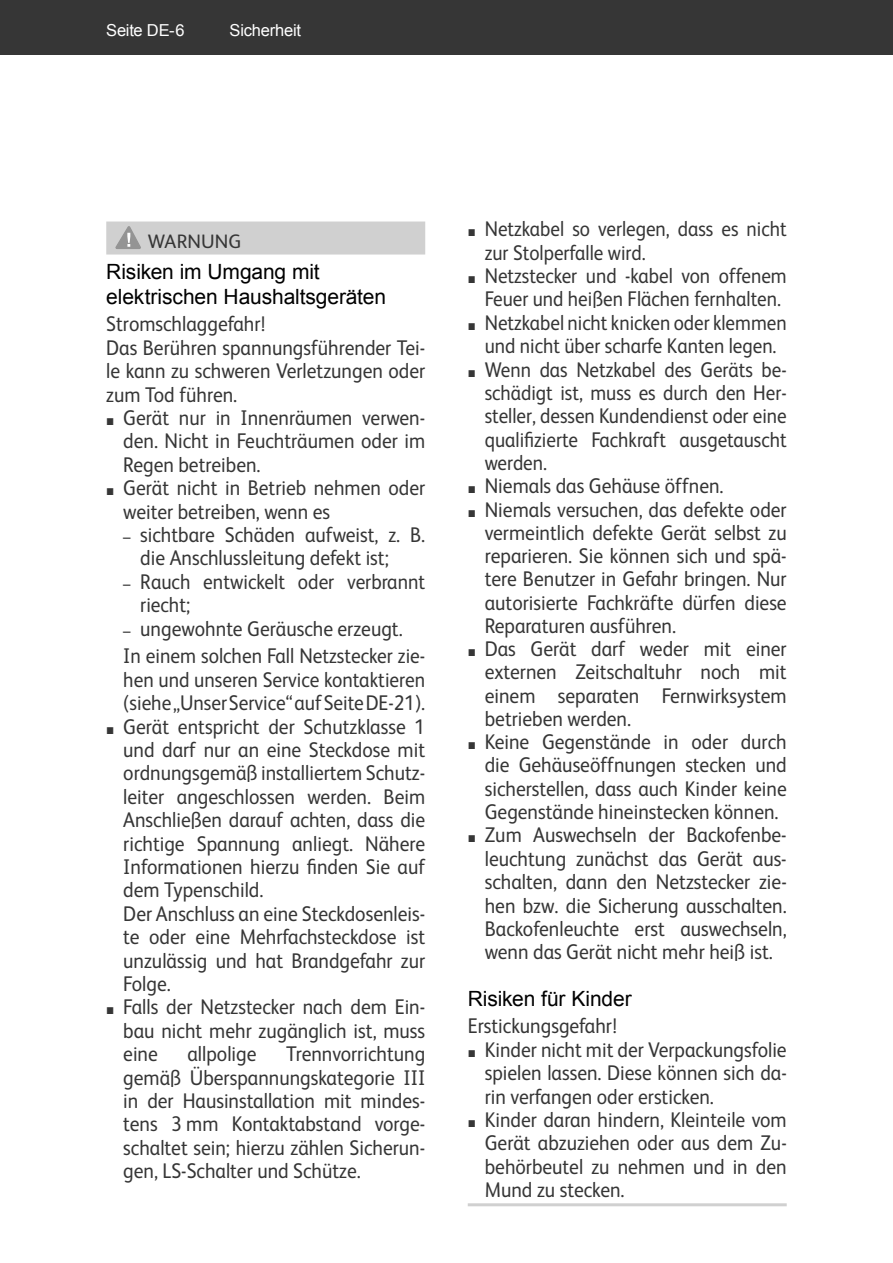
<style>
.page{position:relative;width:893px;height:1263px;background:#fff}
.page>*{position:absolute;margin:0;border:0;box-sizing:border-box;transform-origin:0 0}
.t1{font:21.3px/23.4px "FS Albert";color:#363636;text-align:justify;scale:.92 1}
.t2{font:21.3px/23.4px "FS Albert";color:#363636;text-align:center;scale:.9 1}
.t3{font:21.3px/23.4px "FS Albert";color:#363636;scale:.91 1}
.t4{font:21px/25.2px "Arial";letter-spacing:-.005em;color:#000}
.t5{font:19.5px "FS Albert";letter-spacing:.005em;color:#363636}
.t6{font:16.5px "Arial";letter-spacing:-.015em;color:#fff}
.s1{font-family:"Arial";font-size:14.7px}
</style>
<div class="page">
<div style="left:0;top:0;width:893px;height:54px;background:#363636"></div>
<div style="left:106px;top:222px;width:319px;height:33px;background:#d0d0d0"></div>
<svg style="left:116px;top:226px;width:25px;height:23px"></svg>
<hr style="left:468px;top:1203px;width:319px;height:3px;background:#d0d0d0">
<p class="t6" style="left:106px;top:22px;width:80px">Seite DE-6</p>
<p class="t6" style="left:230px;top:22px;width:73px">Sicherheit</p>
<p class="t5" style="left:148px;top:234px;width:95px">WARNUNG</p>
<p class="t4" style="left:106px;top:259px;width:281px">Risiken im Umgang mit elektrischen Haushaltsgeräten</p>
<p class="t1" style="left:106px;top:314px;width:348px;text-align:left">Stromschlaggefahr!<br>Das Berühren spannungsführender Tei&shy;le kann zu schweren Verletzungen oder zum Tod führen.</p>
<p class="t1" style="left:123px;top:408px;width:330px;text-indent:-17px"><span class="s1">■</span> Gerät nur in Innenräumen verwen&shy;den. Nicht in Feuchträumen oder im Regen betreiben.</p>
<p class="t1" style="left:123px;top:478px;width:330px;text-indent:-17px"><span class="s1">■</span> Gerät nicht in Betrieb nehmen oder weiter betreiben, wenn es</p>
<p class="t1" style="left:140px;top:525px;width:311px;text-indent:-17px"><span class="s1">–</span> sichtbare Schäden aufweist, z. B. die Anschlussleitung defekt ist;</p>
<p class="t3" style="left:140px;top:572px;width:315px;text-indent:-17px"><span class="s1">–</span> Rauch entwickelt oder verbrannt riecht;</p>
<p class="t1" style="left:123px;top:616px;width:330px;line-height:27.6px"><span class="s1">–</span> ungewohnte Geräusche erzeugt.<br>In einem solchen Fall Netzstecker zie-</p>
<p class="t3" style="left:123px;top:670px;width:333px">hen und unseren Service kontaktieren (siehe „Unser Service“ auf Seite DE-21).</p>
<p class="t1" style="left:123px;top:716px;width:330px;text-align:left;text-indent:-17px"><span class="s1">■</span> Gerät entspricht der Schutzklasse 1 und darf nur an eine Steckdose mit ordnungsgemäß installiertem Schutz&shy;leiter angeschlossen werden. Beim<br>Anschließen darauf achten, dass die richtige Spannung anliegt. Nähere<br>Informationen hierzu finden Sie auf dem Typenschild.<br>Der Anschluss an eine Steckdosenleis&shy;te oder eine Mehrfachsteckdose ist unzulässig und hat Brandgefahr zur<br>Folge.</p>
<p class="t1" style="left:123px;top:997px;width:330px;text-indent:-17px"><span class="s1">■</span> Falls der Netzstecker nach dem Ein&shy;bau nicht mehr zugänglich ist, muss eine</p>
<p class="t1" style="left:123px;top:1044px;width:330px;text-indent:163px">Trennvorrichtung gemäß Überspannungskategorie III in der Hausinstallation mit mindes&shy;tens 3 mm Kontaktabstand vorge&shy;schaltet sein; hierzu zählen Sicherun&shy;gen, LS-Schalter und Schütze.</p>
<p class="t1" style="left:187px;top:1044px;width:77px">allpolige</p>
<p class="t2" style="left:485px;top:219px;width:337px;text-align:left;text-indent:-17px"><span class="s1">■</span> Netzkabel so verlegen, dass es nicht zur Stolperfalle wird.</p>
<p class="t2" style="left:468px;top:266px;width:356px"><span class="s1">■</span> Netzstecker und -kabel von offenem<br>Feuer und heißen Flächen fernhalten.</p>
<p class="t2" style="left:468px;top:313px;width:356px"><span class="s1">■</span> Netzkabel nicht knicken oder klemmen und nicht über scharfe Kanten legen.</p>
<p class="t2" style="left:485px;top:359px;width:337px;text-align:justify;text-indent:-17px"><span class="s1">■</span> Wenn das Netzkabel des Geräts be&shy;schädigt ist, muss es durch den Her&shy;steller, dessen Kundendienst oder eine qualifizierte Fachkraft ausgetauscht werden.</p>
<p class="t1" style="left:468px;top:476px;width:280px"><span class="s1">■</span> Niemals das Gehäuse öffnen.</p>
<p class="t1" style="left:485px;top:500px;width:330px;text-indent:-17px"><span class="s1">■</span> Nie mals versuchen, das de fek te oder ver meint lich defekte Gerät selbst zu re pa rie ren. Sie kön nen sich und spä&shy;te re Be nut zer in Gefahr brin gen. Nur au to ri sier te Fach kräf te dürfen die se Re pa ra tu ren ausführen.</p>
<p class="t1" style="left:485px;top:639px;width:330px;text-indent:-17px"><span class="s1">■</span> Das Gerät darf weder mit einer externen Zeitschaltuhr noch mit einem separaten Fernwirk system betrieben werden.</p>
<p class="t1" style="left:485px;top:732px;width:330px;text-indent:-17px"><span class="s1">■</span> Keine Gegenstände in oder durch die Gehäuseöffnungen stecken und sicherstellen, dass auch Kinder keine Gegenstände hineinstecken können.</p>
<p class="t1" style="left:485px;top:825px;width:330px;text-indent:-17px"><span class="s1">■</span> Zum Auswechseln der Backofenbe&shy;leuchtung zunächst das Gerät aus&shy;schalten, dann den Netzstecker zie&shy;hen bzw. die Sicherung ausschalten.<br>Backofenleuchte erst auswechseln, wenn das Gerät nicht mehr heiß ist.</p>
<p class="t4" style="left:468px;top:986px;width:165px">Risiken für Kinder</p>
<p class="t1" style="left:468px;top:1016px;width:164px">Erstickungsgefahr!</p>
<p class="t1" style="left:485px;top:1040px;width:330px;text-indent:-17px"><span class="s1">■</span> Kinder nicht mit der Verpackungsfolie spielen lassen. Diese können sich da&shy;rin verfangen oder ersticken.</p>
<p class="t1" style="left:485px;top:1110px;width:330px;text-indent:-17px"><span class="s1">■</span> Kinder daran hindern, Kleinteile vom Gerät abzuziehen oder aus dem Zu&shy;behörbeutel zu nehmen und in den Mund zu stecken.</p>
</div>
